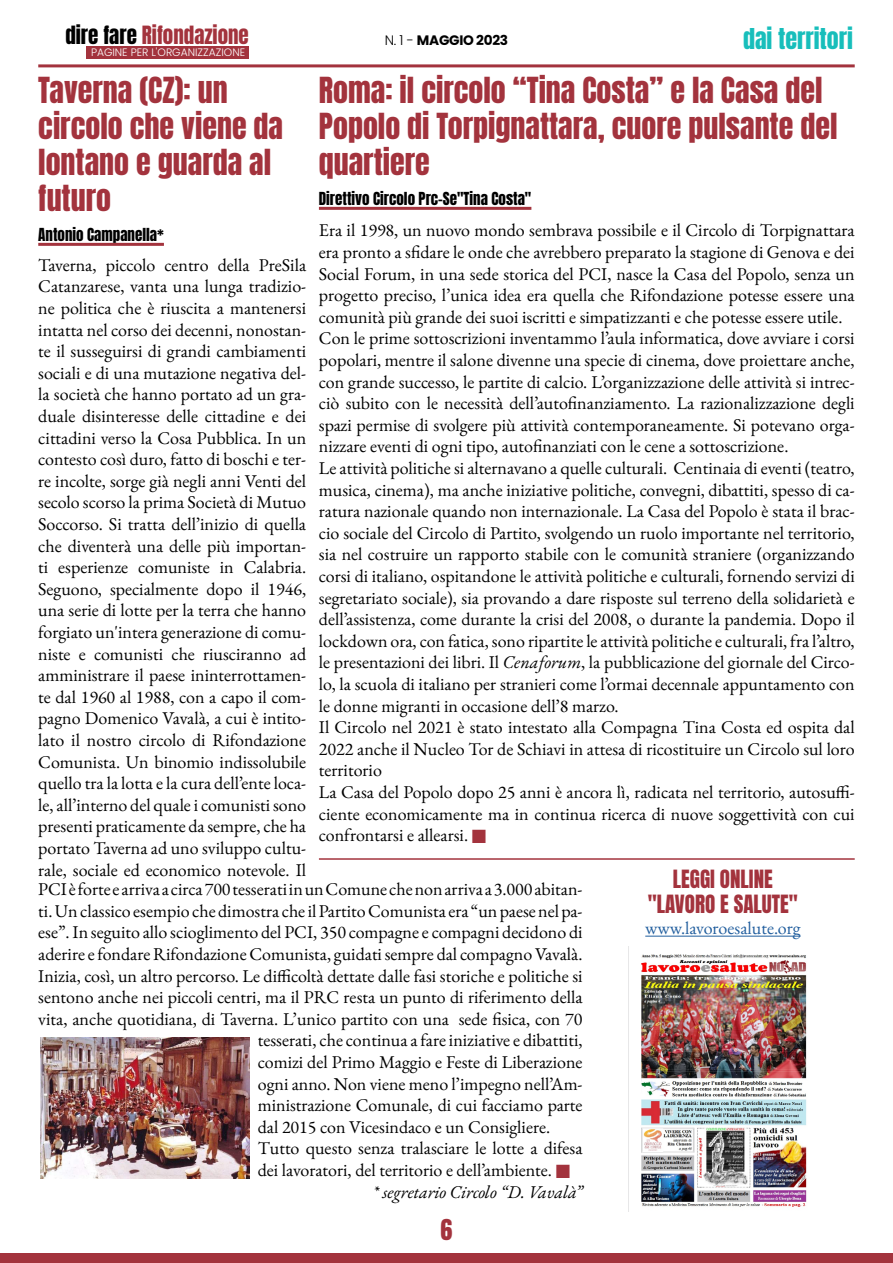
<style>
.page{position:relative;width:893px;height:1263px;background:#fff}
.page>*{position:absolute;margin:0;border:0;box-sizing:border-box;transform-origin:0 0}
.Titolo_articolo{font:30px/36px "Anton";color:#a3333d}
.Autore_articolo{font:24px "Anton";color:#17bebb}
.t1{font:24px "Anton";color:#a3333d}
.Testo{font:21px "Anton";color:#a3333d}
.Testo-2{font:18px/21.6px "EB Garamond";color:#000;text-align:justify}
.Testo-3{font:italic 18px "EB Garamond";color:#000}
.Testo-4{font:18px "EB Garamond";color:#215e9e}
.Titolo_articolo-2{font:15px "Anton";color:#000}
.t2{font:700 13.65px "Poppins";letter-spacing:-.02em;color:#000}
.t3{font:300 10.8px "Poppins";color:#fff}
.s1{color:#000}
.s2{font-weight:300}
.s3{font-family:"Anton";color:#a3333d}
.s4{font-style:italic}
</style>
<div class="page">
<div style="left:0;top:1253px;width:893px;height:10px;background:#a3333d"></div>
<div style="left:87px;top:46px;width:162px;height:13px;background:#a3333d"></div>
<hr style="left:38px;top:64px;width:817px;height:3px;background:#a3333d">
<hr style="left:319px;top:207px;width:212px;height:3px;background:#a3333d">
<hr style="left:38px;top:243px;width:126px;height:3px;background:#a3333d">
<img style="left:628px;top:947px;width:179px;height:265px">
<img style="left:40px;top:1037px;width:209px;height:141px">
<hr style="left:645px;top:936px;width:155px;height:1px;background:#215e9e">
<hr style="left:319px;top:858px;width:536px;height:2px;background:#a3333d">
<p class="Testo" style="left:65px;top:24px;width:185px"><span class="s1">dire fare</span> Rifondazione</p>
<p class="t3" style="left:91px;top:46px;width:156px">PAGINE PER L'ORGANIZZAZIONE</p>
<p class="t2" style="left:385px;top:33px;width:125px"><span class="s2">N. 1 -</span> MAGGIO 2023</p>
<p class="Autore_articolo" style="left:743px;top:27px;width:111px">dai territori</p>
<p class="Titolo_articolo" style="left:319px;top:75px;width:520px">Roma: il circolo “Tina Costa” e la Casa del<br>Popolo di Torpignattara, cuore pulsante del quartiere</p>
<p class="Titolo_articolo-2" style="left:319px;top:191px;width:214px">Direttivo Circolo Prc-Se"Tina Costa"</p>
<p class="Titolo_articolo" style="left:38px;top:75px;width:246px">Taverna (CZ): un circolo che viene da lontano e guarda al futuro</p>
<p class="Titolo_articolo-2" style="left:38px;top:227px;width:127px">Antonio Campanella*</p>
<p class="Testo-2" style="left:38px;top:254px;width:269px">Taverna, piccolo centro della PreSila Catanzarese, vanta una lunga tradizio&shy;ne politica che è riuscita a mantenersi intatta nel corso dei decenni, nonostan&shy;te il susseguirsi di grandi cambiamenti sociali e di una mutazione negativa del&shy;la società che hanno portato ad un gra&shy;duale disinteresse delle cittadine e dei cittadini verso la Cosa Pubblica. In un contesto così duro, fatto di boschi e ter&shy;re incolte, sorge già negli anni Venti del secolo scorso la prima Società di Mutuo Soccorso. Si tratta dell’inizio di quella che diventerà una delle più importan&shy;ti esperienze comuniste in Calabria.<br>Seguono, specialmente dopo il 1946, una serie di lotte per la terra che hanno forgiato un'intera generazione di comu&shy;niste e comunisti che riusciranno ad amministrare il paese ininterrottamen&shy;te dal 1960 al 1988, con a capo il com&shy;pagno Domenico Vavalà, a cui è intito&shy;lato il nostro circolo di Rifondazione Comunista. Un binomio indissolubile quello tra la lotta e la cura dell’ente loca&shy;le, all’interno del quale i comunisti sono presenti praticamente da sempre, che ha portato Taverna ad uno sviluppo cultu&shy;rale, sociale ed economico notevole. Il</p>
<p class="Testo-2" style="left:38px;top:878px;width:546px">PCI è forte e arriva a circa 700 tesserati in un Comune che non arriva a 3.000 abitan&shy;ti. Un classico esempio che dimostra che il Partito Comunista era “un paese nel pa&shy;ese”. In seguito allo scioglimento del PCI, 350 compagne e compagni decidono di aderire e fondare Rifondazione Comunista, guidati sempre dal compagno Vavalà.</p>
<p class="Testo-2" style="left:38px;top:965px;width:546px">Inizia, così, un altro percorso. Le difficoltà dettate dalle fasi storiche e politiche si</p>
<p class="Testo-2" style="left:38px;top:986px;width:546px">sentono anche nei piccoli centri, ma il PRC resta un punto di riferimento della</p>
<p class="Testo-2" style="left:38px;top:1008px;width:546px">vita, anche quotidiana, di Taverna. L’unico partito con una sede fisica, con 70</p>
<p class="Testo-2" style="left:258px;top:1030px;width:326px">tesserati, che continua a fare iniziative e dibattiti,</p>
<p class="Testo-2" style="left:258px;top:1051px;width:326px">comizi del Primo Maggio e Feste di Liberazione</p>
<p class="Testo-2" style="left:258px;top:1073px;width:326px">ogni anno. Non viene meno l’impegno nell’Am-</p>
<p class="Testo-2" style="left:258px;top:1094px;width:326px">ministrazione Comunale, di cui facciamo parte</p>
<p class="Testo-2" style="left:258px;top:1116px;width:294px">dal 2015 con Vicesindaco e un Consigliere.</p>
<p class="Testo-2" style="left:258px;top:1138px;width:326px">Tutto questo senza tralasciare le lotte a difesa dei lavoratori, del territorio e dell’ambiente. <span class="s3">■</span></p>
<p class="Testo-3" style="left:373px;top:1180px;width:211px">* segretario Circolo “D. Vavalà”</p>
<p class="Testo-2" style="left:319px;top:220px;width:537px">Era il 1998, un nuovo mondo sembrava possibile e il Circolo di Torpignattara era pronto a sfidare le onde che avrebbero preparato la stagione di Genova e dei Social Forum, in una sede storica del PCI, nasce la Casa del Popolo, senza un progetto preciso, l’unica idea era quella che Rifondazione potesse essere una comunità più grande dei suoi iscritti e simpatizzanti e che potesse essere utile.</p>
<p class="Testo-2" style="left:319px;top:328px;width:537px">Con le prime sottoscrizioni inventammo l’aula informatica, dove avviare i corsi popolari, mentre il salone divenne una specie di cinema, dove proiettare anche, con grande successo, le partite di calcio. L’organizzazione delle attività si intrec&shy;ciò subito con le necessità dell’autofinanziamento. La razionalizzazione degli spazi permise di svolgere più attività contemporaneamente. Si potevano orga&shy;nizzare eventi di ogni tipo, autofinanziati con le cene a sottoscrizione.</p>
<p class="Testo-2" style="left:319px;top:457px;width:537px">Le attività politiche si alternavano a quelle culturali. Centinaia di eventi (teatro, musica, cinema), ma anche iniziative politiche, convegni, dibattiti, spesso di ca&shy;ratura nazionale quando non internazionale. La Casa del Popolo è stata il brac&shy;cio sociale del Circolo di Partito, svolgendo un ruolo importante nel territorio, sia nel costruire un rapporto stabile con le comunità straniere (organizzando corsi di italiano, ospitandone le attività politiche e culturali, fornendo servizi di segretariato sociale), sia provando a dare risposte sul terreno della solidarietà e dell’assistenza, come durante la crisi del 2008, o durante la pandemia. Dopo il lockdown ora, con fatica, sono ripartite le attività politiche e culturali, fra l’altro, le presentazioni dei libri. Il <span class="s4">Cenaforum</span>, la pubblicazione del giornale del Circo&shy;lo, la scuola di italiano per stranieri come l’ormai decennale appuntamento con le donne migranti in occasione dell’8 marzo.</p>
<p class="Testo-2" style="left:319px;top:716px;width:537px">Il Circolo nel 2021 è stato intestato alla Compagna Tina Costa ed ospita dal 2022 anche il Nucleo Tor de Schiavi in attesa di ricostituire un Circolo sul loro territorio</p>
<p class="Testo-2" style="left:319px;top:781px;width:537px">La Casa del Popolo dopo 25 anni è ancora lì, radicata nel territorio, autosuffi&shy;ciente economicamente ma in continua ricerca di nuove soggettività con cui confrontarsi e allearsi. <span class="s3">■</span></p>
<p class="Testo" style="left:673px;top:868px;width:101px">LEGGI ONLINE</p>
<p class="Testo" style="left:648px;top:893px;width:151px">"LAVORO E SALUTE"</p>
<p class="Testo-4" style="left:645px;top:916px;width:157px">www.lavoroesalute.org</p>
<h2 class="t1" style="left:441px;top:1218px;width:13px">6</h2>
</div>
